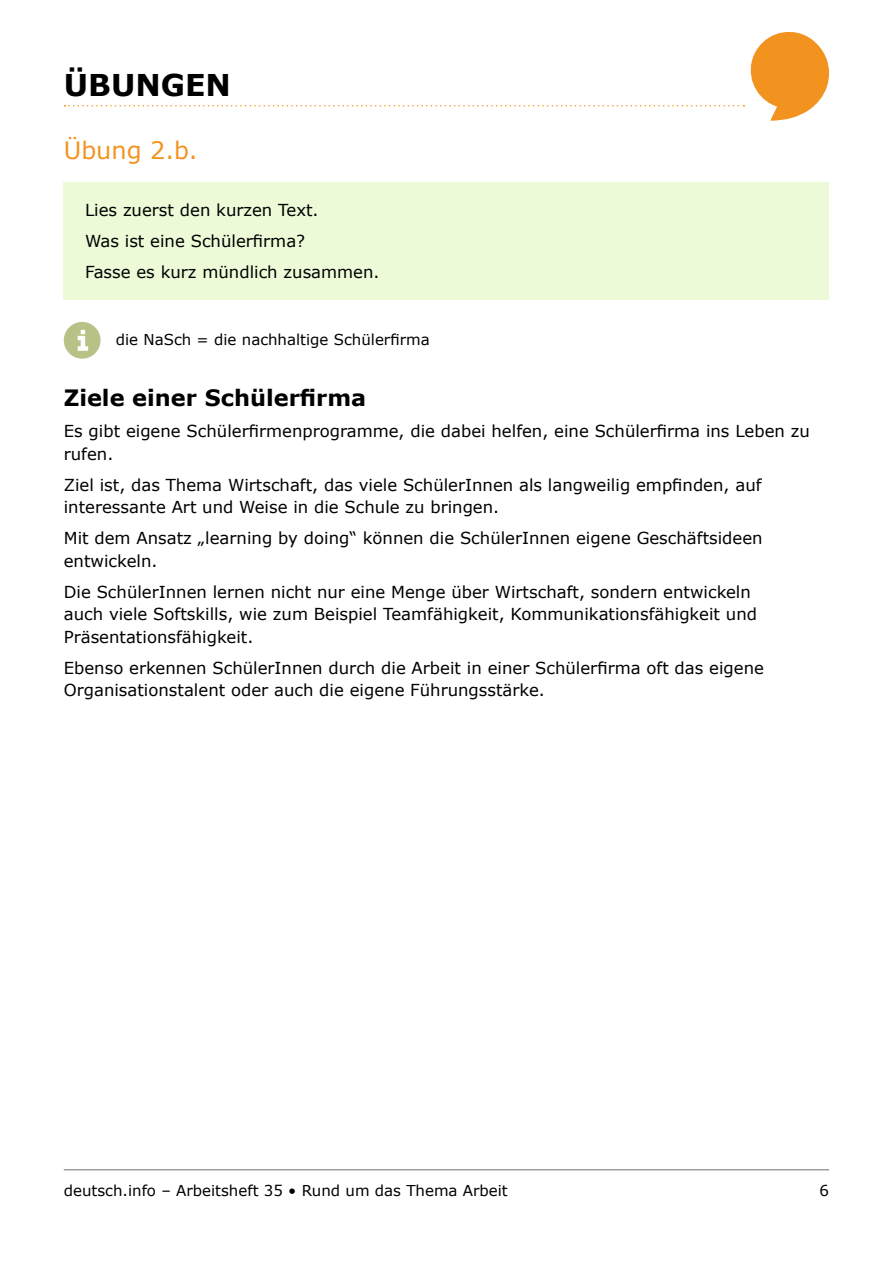
<style>
.page{position:relative;width:893px;height:1263px;background:#fff}
.page>*{position:absolute;margin:0;border:0;box-sizing:border-box;transform-origin:0 0}
.t1{font:700 30px "Verdana";color:#000}
.User_Exercise_Title{font:24px "Verdana";color:#f39321}
.User_Text_Title{font:700 22.5px "Verdana";color:#000}
.User_Normal{font:16.5px/22.5px "Verdana";color:#000}
.User_Small{font:15px "Verdana";color:#000}
</style>
<div class="page">
<svg style="left:65px;top:31px;width:764px;height:90px"></svg>
<hr style="left:64px;top:1169px;width:765px;height:1px;background:#6c6c6c">
<div style="left:64px;top:182px;width:765px;height:118px;background:#ecfad7"></div>
<svg style="left:64px;top:322px;width:37px;height:37px"></svg>
<h1 class="t1" style="left:64px;top:66px;width:169px">ÜBUNGEN</h1>
<p class="User_Exercise_Title" style="left:64px;top:135px;width:135px">Übung 2.b.</p>
<p class="User_Normal" style="left:85px;top:199px;width:235px">Lies zuerst den kurzen Text.</p>
<p class="User_Normal" style="left:85px;top:230px;width:222px">Was ist eine Schülerfirma?</p>
<p class="User_Normal" style="left:85px;top:261px;width:296px">Fasse es kurz mündlich zusammen.</p>
<p class="User_Small" style="left:116px;top:330px;width:315px">die NaSch = die nachhaltige Schülerfirma</p>
<p class="User_Text_Title" style="left:64px;top:383px;width:304px">Ziele einer Schülerfirma</p>
<p class="User_Normal" style="left:64px;top:420px;width:748px">Es gibt eigene Schülerfirmenprogramme, die dabei helfen, eine Schülerfirma ins Leben zu rufen.</p>
<p class="User_Normal" style="left:64px;top:474px;width:699px">Ziel ist, das Thema Wirtschaft, das viele SchülerInnen als langweilig empfinden, auf interessante Art und Weise in die Schule zu bringen.</p>
<p class="User_Normal" style="left:64px;top:527px;width:700px">Mit dem Ansatz „learning by doing“ können die SchülerInnen eigene Geschäftsideen entwickeln.</p>
<p class="User_Normal" style="left:64px;top:581px;width:695px">Die SchülerInnen lernen nicht nur eine Menge über Wirtschaft, sondern entwickeln auch viele Softskills, wie zum Beispiel Teamfähigkeit, Kommunikationsfähigkeit und<br>Präsentationsfähigkeit.</p>
<p class="User_Normal" style="left:64px;top:657px;width:702px">Ebenso erkennen SchülerInnen durch die Arbeit in einer Schülerfirma oft das eigene<br>Organisationstalent oder auch die eigene Führungsstärke.</p>
<p class="User_Small" style="left:64px;top:1181px;width:446px">deutsch.info – Arbeitsheft 35 • Rund um das Thema Arbeit</p>
<p class="User_Small" style="left:819px;top:1181px;width:11px">6</p>
</div>
